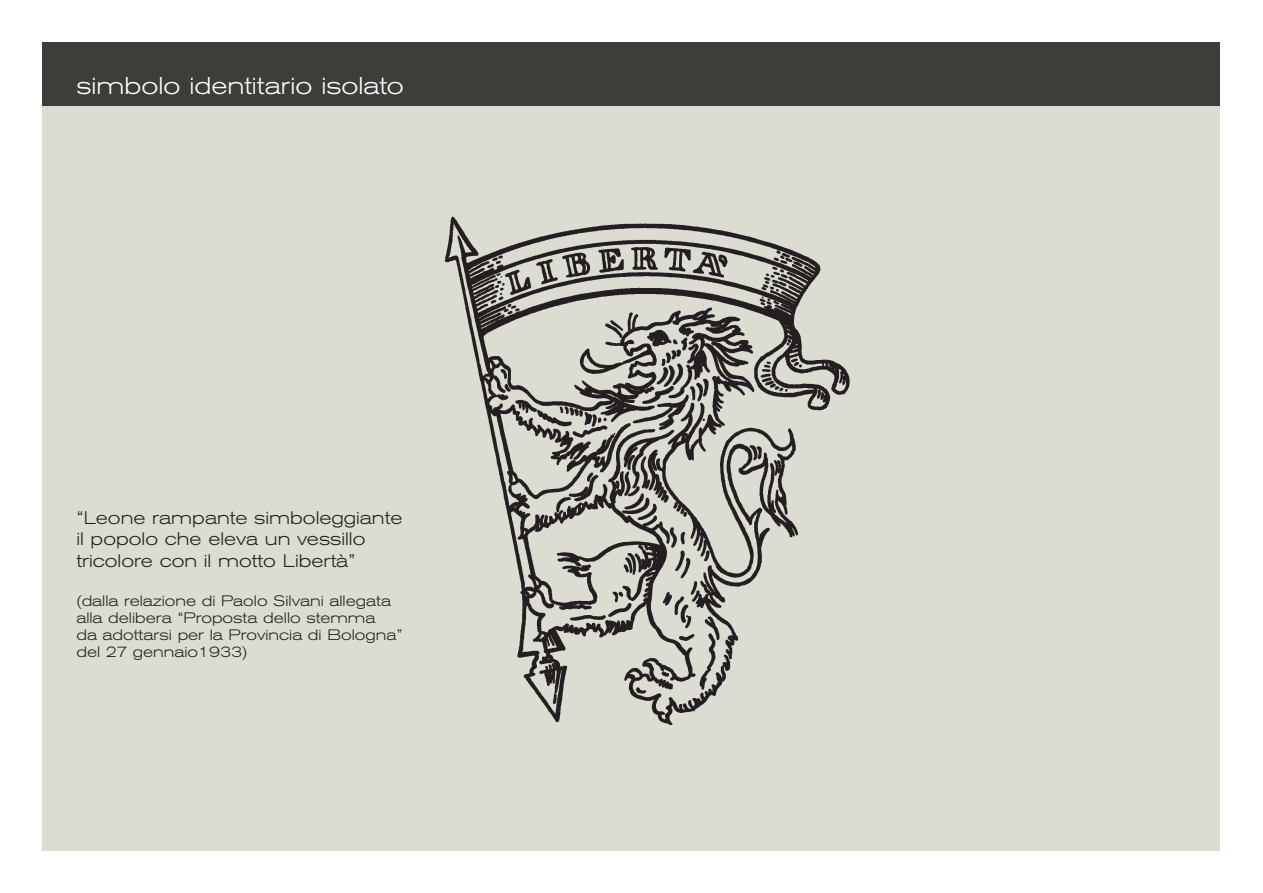
<style>
.page{position:relative;width:1263px;height:893px;background:#fff}
.page>*{position:absolute;margin:0;border:0;box-sizing:border-box;transform-origin:0 0}
.t1{font:300 expanded 24px "Akzidenz Grotesk BE";color:#fff}
.t2{font:300 expanded 18px/21.6px "Akzidenz Grotesk BE";color:#231f20}
.t3{font:300 expanded 15px/17.2px "Akzidenz Grotesk BE";color:#231f20}
</style>
<div class="page">
<div style="left:43px;top:106px;width:1177px;height:744px;background:#dcdcd2"></div>
<div style="left:43px;top:43px;width:1177px;height:63px;background:#3e3d39"></div>
<img style="left:444px;top:216px;width:406px;height:509px">
<h1 class="t1" style="left:76px;top:72px;width:329px">simbolo identitario isolato</h1>
<p class="t2" style="left:76px;top:507px;width:327px">“Leone rampante simboleggiante il popolo che eleva un vessillo tricolore con il motto Libertà”</p>
<p class="t3" style="left:76px;top:592px;width:328px">(dalla relazione di Paolo Silvani allegata alla delibera “Proposta dello stemma<br>da adottarsi per la Provincia di Bologna” del 27 gennaio1933)</p>
</div>
